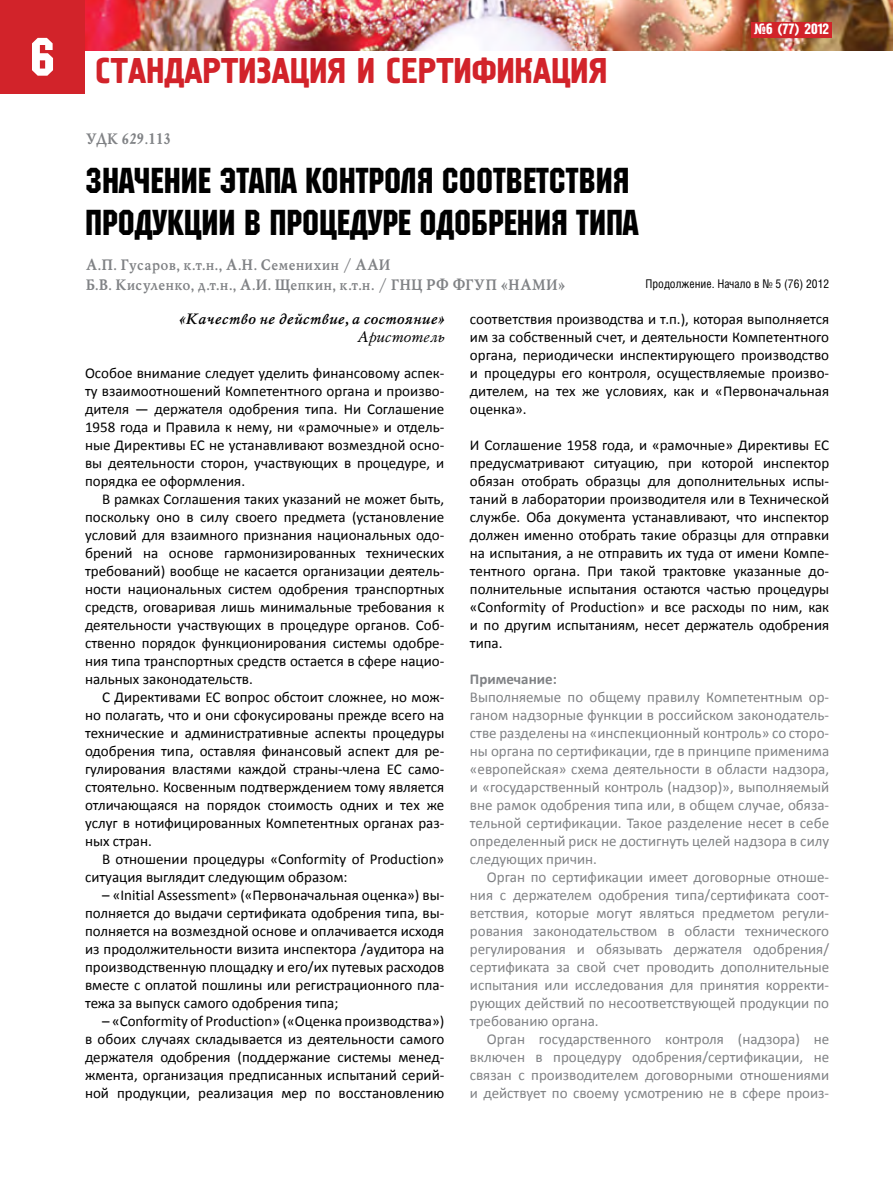
<style>
.page{position:relative;width:893px;height:1191px;background:#fff}
.page>*{position:absolute;margin:0;border:0;box-sizing:border-box;transform-origin:0 0}
.t1{font:54px "Machine C";color:#fff}
.t2{font:36px/42px "Machine C";color:#000}
.t3{font:36px "Pollock 1 C";color:#d2232a}
.t4{font:15px/18px "Calibri";color:#000;text-align:justify}
.t5{font:15px/18px "Calibri";color:#808285;text-align:justify}
.t6{font:700 15px/19.5px "Mysl C";letter-spacing:.01em;color:#808285}
.t7{font:italic 700 15px "Mysl C";color:#000}
.t8{font:700 15px "Calibri";color:#808285}
.t9{font:15px "Pollock 1 C";color:#fff}
.t10{font:italic 15px "Mysl C";color:#000}
.t11{font:12px "Helios Cond";color:#000}
</style>
<div class="page">
<img style="left:85px;top:0;width:808px;height:50px">
<div style="left:751px;top:22px;width:81px;height:16px;background:#d2232a"></div>
<div style="left:0;top:0;width:85px;height:94px;background:#d2232a"></div>
<h1 class="t1" style="left:30px;top:25px;width:26px">6</h1>
<h2 class="t3" style="left:95px;top:51px;width:53px">Стандар</h2>
<h2 class="t3" style="left:221px;top:51px;width:388px">тизация и сертификация</h2>
<p class="t6" style="left:85px;top:130px;width:87px">УДК 629.113</p>
<p class="t9" style="left:754px;top:21px;width:77px">№6 (77) 2012</p>
<h2 class="t2" style="left:85px;top:157px;width:555px">Значение этапа контроля соответствия продукции в процедуре Одобрения типа</h2>
<p class="t6" style="left:85px;top:256px;width:481px">А.П. Гусаров, к.т.н., А.Н. Семенихин / ААИ<br>Б.В. Кисуленко, д.т.н., А.И. Щепкин, к.т.н. / ГНЦ РФ ФГУП «НАМИ»</p>
<p class="t7" style="left:178px;top:311px;width:268px">«Качество не действие, а состояние»</p>
<p class="t10" style="left:356px;top:329px;width:89px">Аристотель</p>
<p class="t11" style="left:645px;top:277px;width:185px">Продолжение. Начало в № 5 (76) 2012</p>
<p class="t4" style="left:470px;top:310px;width:361px">соответствия производства и т.п.), которая выполняется им за собственный счет, и деятельности Компетентного органа, периодически инспектирующего производство и процедуры его контроля, осуществляемые произво&shy;дителем, на тех же условиях, как и «Первоначальная оценка».</p>
<p class="t4" style="left:470px;top:436px;width:361px">И Соглашение 1958 года, и «рамочные» Директивы ЕС предусматривают ситуацию, при которой инспектор обязан отобрать образцы для дополнительных испы&shy;таний в лаборатории производителя или в Технической службе. Оба документа устанавливают, что инспектор должен именно отобрать такие образцы для отправки на испытания, а не отправить их туда от имени Компе&shy;тентного органа. При такой трактовке указанные до&shy;полнительные испытания остаются частью процедуры «Conformity of Production» и все расходы по ним, как и по другим испытаниям, несет держатель одобрения типа.</p>
<p class="t8" style="left:470px;top:669px;width:89px">Примечание:</p>
<p class="t5" style="left:470px;top:688px;width:361px">Выполняемые по общему правилу Компетентным ор&shy;ганом надзорные функции в российском законодатель&shy;стве разделены на «инспекционный контроль» со сторо&shy;ны органа по сертификации, где в принципе применима «европейская» схема деятельности в области надзора, и «государственный контроль (надзор)», выполняемый вне рамок одобрения типа или, в общем случае, обяза&shy;тельной сертификации. Такое разделение несет в себе определенный риск не достигнуть целей надзора в силу следующих причин.</p>
<p class="t5" style="left:470px;top:868px;width:361px;text-indent:17px">Орган по сертификации имеет договорные отноше&shy;ния с держателем одобрения типа/сертификата соот&shy;ветствия, которые могут являться предметом регули&shy;рования законодательством в области технического регулирования и обязывать держателя одобрения/ сертификата за свой счет проводить дополнительные испытания или исследования для принятия корректи&shy;рующих действий по несоответствующей продукции по требованию органа.</p>
<p class="t5" style="left:470px;top:1030px;width:361px;text-indent:17px">Орган государственного контроля (надзора) не включен в процедуру одобрения/сертификации, не связан с производителем договорными отношениями и действует по своему усмотрению не в сфере произ-</p>
<p class="t4" style="left:85px;top:364px;width:361px">Особое внимание следует уделить финансовому аспек&shy;ту взаимоотношений Компетентного органа и произво&shy;дителя — держателя одобрения типа. Ни Соглашение 1958 года и Правила к нему, ни «рамочные» и отдель&shy;ные Директивы ЕС не устанавливают возмездной осно&shy;вы деятельности сторон, участвующих в процедуре, и порядка ее оформления.</p>
<p class="t4" style="left:85px;top:490px;width:361px;text-indent:17px">В рамках Соглашения таких указаний не может быть, поскольку оно в силу своего предмета (установление условий для взаимного признания национальных одо&shy;брений на основе гармонизированных технических требований) вообще не касается организации деятель&shy;ности национальных систем одобрения транспортных средств, оговаривая лишь минимальные требования к деятельности участвующих в процедуре органов. Соб&shy;ственно порядок функционирования системы одобре&shy;ния типа транспортных средств остается в сфере нацио&shy;нальных законодательств.</p>
<p class="t4" style="left:85px;top:688px;width:361px;text-indent:17px">С Директивами ЕС вопрос обстоит сложнее, но мож&shy;но полагать, что и они сфокусированы прежде всего на технические и административные аспекты процедуры одобрения типа, оставляя финансовый аспект для ре&shy;гулирования властями каждой страны-члена ЕС само&shy;стоятельно. Косвенным подтверждением тому является отличающаяся на порядок стоимость одних и тех же услуг в нотифицированных Компетентных органах раз&shy;ных стран.</p>
<p class="t4" style="left:85px;top:850px;width:361px;text-indent:17px">В отношении процедуры «Conformity of Production» ситуация выглядит следующим образом:</p>
<p class="t4" style="left:85px;top:886px;width:361px;text-indent:17px">– «Initial Assessment» («Первоначальная оценка») вы&shy;полняется до выдачи сертификата одобрения типа, вы&shy;полняется на возмездной основе и оплачивается исходя из продолжительности визита инспектора /аудитора на производственную площадку и его/их путевых расходов вместе с оплатой пошлины или регистрационного пла&shy;тежа за выпуск самого одобрения типа;</p>
<p class="t4" style="left:85px;top:1012px;width:361px;text-indent:17px">– «Conformity of Production» («Оценка производства») в обоих случаях складывается из деятельности самого держателя одобрения (поддержание системы менед&shy;жмента, организация предписанных испытаний серий&shy;ной продукции, реализация мер по восстановлению</p>
</div>
